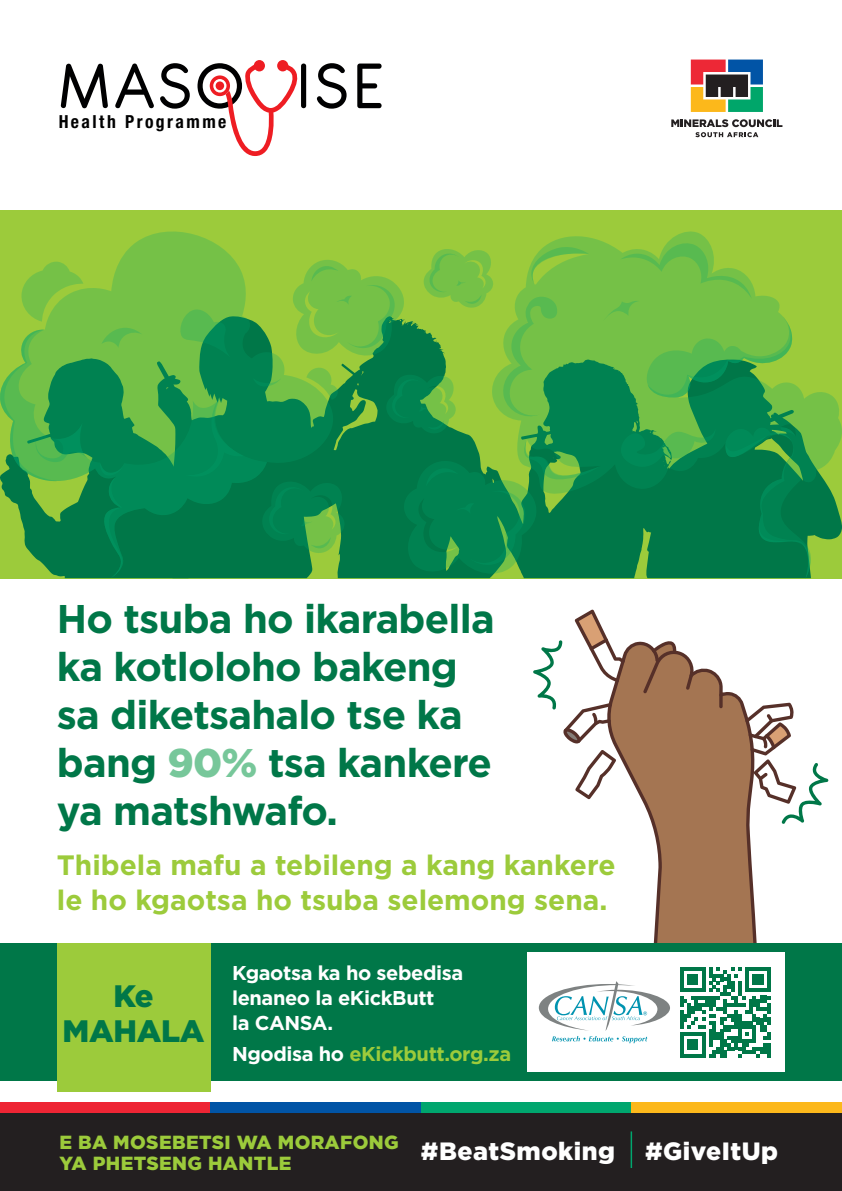
<style>
.page{position:relative;width:842px;height:1191px;background:#fff}
.page>*{position:absolute;margin:0;border:0;box-sizing:border-box;transform-origin:0 0}
.t1{font:700 40px/48px "Gotham";letter-spacing:-.02em;color:#007748}
.t2{font:900 31px/35px "Gotham";letter-spacing:-.01em;color:#007748;text-align:center}
.t3{font:700 28px/35px "Gotham";color:#9ccb3b}
.t4{font:900 25px "Gotham";letter-spacing:.02em;color:#fff}
.t5{font:700 20px/25px "Gotham";letter-spacing:-.02em;color:#fff}
.t6{font:700 20px "Gotham";letter-spacing:-.02em;color:#9ccb3b}
.t7{font:900 19px/21px "Gotham";letter-spacing:.02em;color:#9ccb3b}
.t8{font:700 condensed 18px "Helvetica Neue";letter-spacing:.14em;color:#000001}
.s1{font-weight:900;color:#77c79a}
.s2{color:#fff}
</style>
<div class="page">
<svg style="left:533px;top:609px;width:295px;height:334px"></svg>
<svg style="left:61px;top:64px;width:47px;height:44px"></svg>
<svg style="left:115px;top:64px;width:39px;height:44px"></svg>
<svg style="left:160px;top:63px;width:30px;height:46px"></svg>
<svg style="left:317px;top:63px;width:30px;height:46px"></svg>
<svg style="left:357px;top:64px;width:25px;height:44px"></svg>
<div style="left:277px;top:60px;width:11px;height:11px;background:#ee1d23;border-radius:50%"></div>
<div style="left:254px;top:60px;width:11px;height:11px;background:#ee1d23;border-radius:50%"></div>
<svg style="left:197px;top:63px;width:109px;height:93px"></svg>
<svg style="left:691px;top:60px;width:72px;height:52px;background:#777561"></svg>
<svg style="left:671px;top:119px;width:111px;height:18px"></svg>
<div style="left:0;top:1112px;width:842px;height:79px;background:#231f20"></div>
<div style="left:0;top:210px;width:842px;height:368px;background:#9ccb3b"></div>
<svg style="left:491px;top:231px;width:351px;height:348px"></svg>
<svg style="left:45px;top:231px;width:208px;height:98px;fill:#75c147"></svg>
<svg style="left:1px;top:329px;width:252px;height:249px;background:#228f4a"></svg>
<svg style="left:185px;top:396px;width:59px;height:81px;background:#0f9054"></svg>
<svg style="left:101px;top:328px;width:41px;height:20px"></svg>
<svg style="left:0;top:329px;width:89px;height:153px;background:#4dad4b"></svg>
<svg style="left:100px;top:462px;width:24px;height:116px;background:#007f4f"></svg>
<svg style="left:179px;top:309px;width:52px;height:49px;background:#40a84e"></svg>
<svg style="left:21px;top:261px;width:62px;height:61px"></svg>
<svg style="left:253px;top:242px;width:558px;height:336px"></svg>
<div style="left:0;top:943px;width:842px;height:137px;background:#007748"></div>
<div style="left:57px;top:943px;width:153px;height:148px;background:#9ccb3b"></div>
<div style="left:528px;top:952px;width:257px;height:120px;background:#fff"></div>
<svg style="left:680px;top:967px;width:91px;height:90px"></svg>
<svg style="left:539px;top:981px;width:131px;height:62px"></svg>
<hr style="left:631px;top:1131px;width:1px;height:37px;background:#00a66e">
<div style="left:0;top:1102px;width:211px;height:10px;background:#ee2534"></div>
<div style="left:210px;top:1102px;width:211px;height:10px;background:#0154a6"></div>
<div style="left:421px;top:1102px;width:210px;height:10px;background:#00a66e"></div>
<div style="left:631px;top:1102px;width:211px;height:10px;background:#fcb81b"></div>
<p class="t8" style="left:59px;top:110px;width:169px">Health Programme</p>
<p class="t1" style="left:57px;top:595px;width:439px">Ho tsuba ho ikarabella ka kotloloho bakeng sa diketsahalo tse ka bang <span class="s1">90%</span> tsa kankere ya matshwafo.</p>
<p class="t3" style="left:57px;top:847px;width:560px">Thibela mafu a tebileng a kang kankere le ho kgaotsa ho tsuba selemong sena.</p>
<p class="t2" style="left:63px;top:978px;width:143px">Ke<br>MAHALA</p>
<p class="t5" style="left:232px;top:959px;width:233px">Kgaotsa ka ho sebedisa lenaneo la eKickButt<br>la CANSA.</p>
<p class="t6" style="left:232px;top:1040px;width:281px"><span class="s2">Ngodisa ho</span> eKickbutt.org.za</p>
<p class="t7" style="left:60px;top:1131px;width:341px">E BA MOSEBETSI WA MORAFONG<br>YA PHETSENG HANTLE</p>
<p class="t4" style="left:421px;top:1133px;width:196px">#BeatSmoking</p>
<p class="t4" style="left:645px;top:1133px;width:135px">#GiveItUp</p>
</div>
